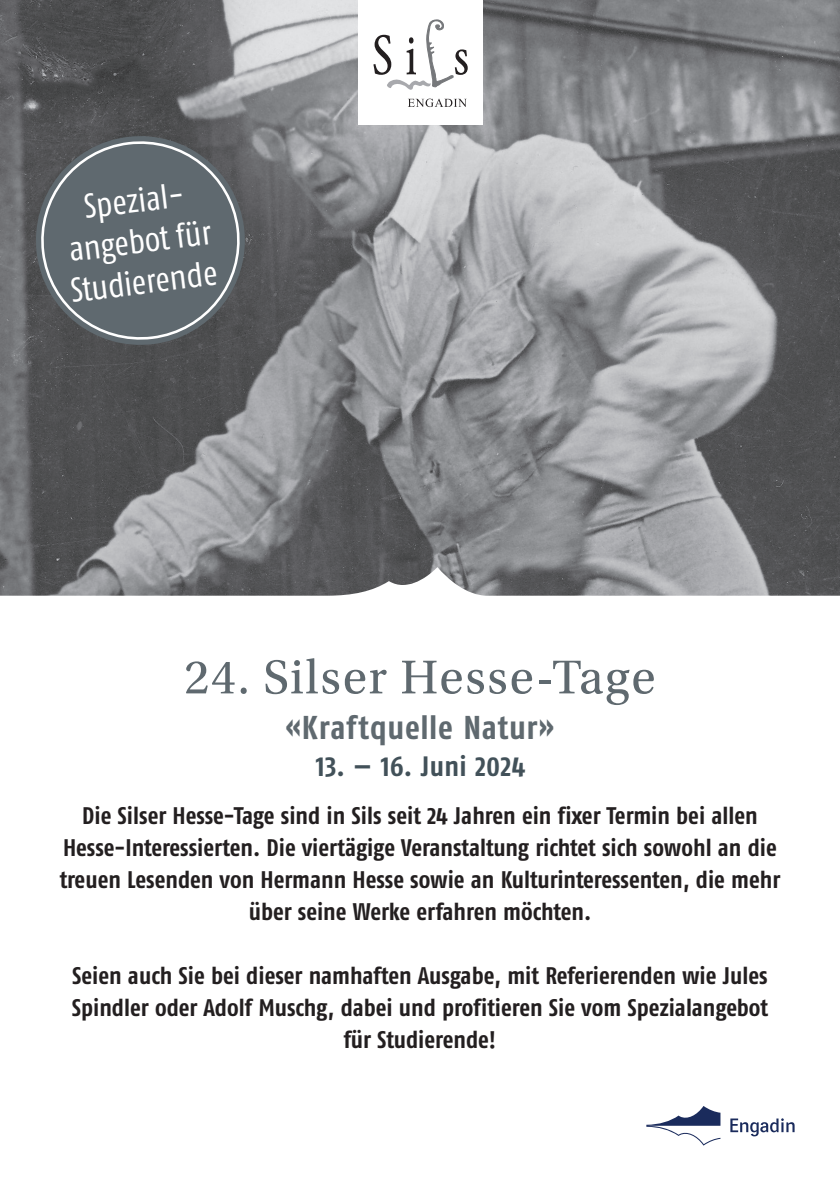
<style>
.page{position:relative;width:840px;height:1191px;background:#fff}
.page>*{position:absolute;margin:0;border:0;box-sizing:border-box;transform-origin:0 0}
.t1{font:50px "Utopia Std";letter-spacing:.03em;color:#5f696f}
.t2{font:34px/40.8px "Fago Co Lf";color:#fff;text-align:center}
.t3{font:700 33px "Fago Co Lf";letter-spacing:.02em;color:#5f696f}
.t4{font:700 28px "Fago Co Lf";letter-spacing:.01em;color:#425159}
.t5{font:700 24px/32px "Fago Co Lf";color:#231f20;text-align:center}
</style>
<div class="page">
<svg style="left:646px;top:1106px;width:74px;height:39px"></svg>
<svg style="left:730px;top:1118px;width:64px;height:18px"></svg>
<img style="left:0;top:0;width:839px;height:567px">
<svg style="left:0;top:567px;width:839px;height:29px;background:#7e7f81"></svg>
<svg style="left:30px;top:130px;width:221px;height:221px;background:#535456"></svg>
<svg style="left:37px;top:134px;width:210px;height:213px;background:#61686d"></svg>
<div style="left:358px;top:0;width:124px;height:125px;background:#fff"></div>
<svg style="left:373px;top:20px;width:94px;height:70px"></svg>
<svg style="left:408px;top:99px;width:58px;height:8px"></svg>
<h2 class="t2" style="left:58px;top:189px;width:149px;rotate:-7deg">Spezial&shy;angebot für<br>Studierende</h2>
<h1 class="t1" style="left:184px;top:650px;width:472px">24. Silser Hesse-Tage</h1>
<h3 class="t3" style="left:285px;top:708px;width:270px">«Kraftquelle Natur»</h3>
<p class="t4" style="left:316px;top:749px;width:211px">13. — 16. Juni 2024</p>
<p class="t5" style="left:60px;top:799px;width:721px">Die Silser Hesse-Tage sind in Sils seit 24 Jahren ein fixer Termin bei allen Hesse-Interessierten. Die viertägige Veranstaltung richtet sich sowohl an die treuen Lesenden von Hermann Hesse sowie an Kulturinteressenten, die mehr über seine Werke erfahren möchten.</p>
<p class="t5" style="left:72px;top:959px;width:697px">Seien auch Sie bei dieser namhaften Ausgabe, mit Referierenden wie Jules<br>Spindler oder Adolf Muschg, dabei und profitieren Sie vom Spezialangebot für Studierende!</p>
</div>
